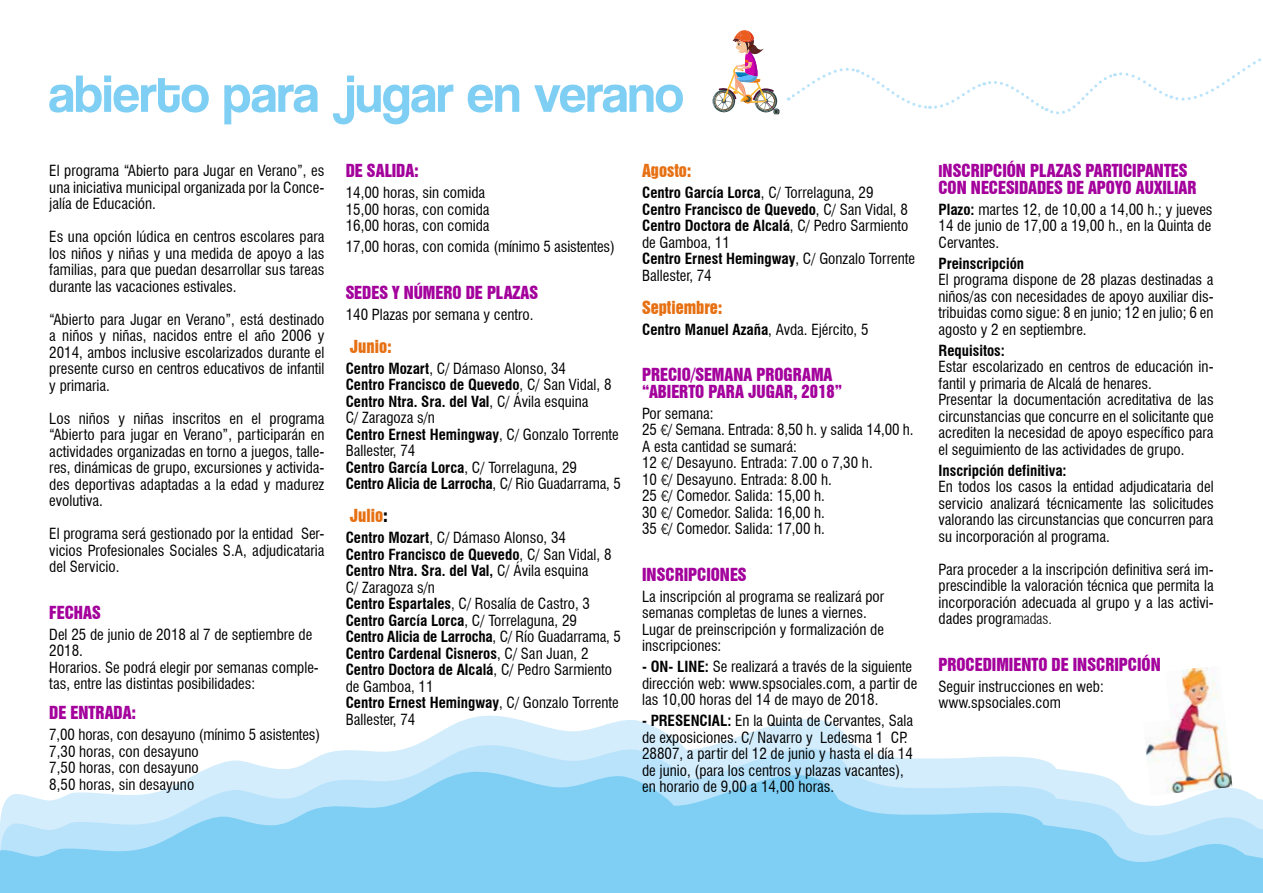
<style>
.page{position:relative;width:1263px;height:893px;background:#fff}
.page>*{position:absolute;margin:0;border:0;box-sizing:border-box;transform-origin:0 0}
.t1{font:54px "Coolvetica Rg";color:#7fcff4}
.t2{font:16.5px/16.5px "Swiss 921 BT Regular A";color:#a3009c}
.t3{font:16.5px "Swiss 921 BT Regular A";color:#e67012}
.t4{font:condensed 15px/16.5px "Swiss 721 BT";color:#000}
.t5{font:700 condensed 15px "Swiss 721 BT";color:#000}
.s1{font-weight:700}
.s2{color:#000}
.s3{font-weight:400}
.s4{font-family:"Ronnia";font-weight:300;font-stretch:normal}
.s5{font-size:15px}
.s6{font-weight:300}
</style>
<div class="page">
<img style="left:1181px;top:667px;width:34px;height:17px">
<svg style="left:426px;top:714px;width:800px;height:26px"></svg>
<svg style="left:0;top:740px;width:1263px;height:153px;fill:#7fcff4"></svg>
<svg style="left:788px;top:58px;width:473px;height:57px"></svg>
<img style="left:712px;top:30px;width:67px;height:84px">
<h1 class="t1" style="left:49px;top:62px;width:637px">abierto para jugar en verano</h1>
<p class="t4" style="left:49px;top:162px;width:277px;text-align:justify">El programa “Abierto para Jugar en Verano”, es una iniciativa municipal organizada por la Conce&shy;jalía de Educación.</p>
<p class="t4" style="left:49px;top:228px;width:277px;text-align:justify">Es una opción lúdica en centros escolares para los niños y niñas y una medida de apoyo a las familias, para que puedan desarrollar sus tareas durante las vacaciones estivales.</p>
<p class="t4" style="left:49px;top:311px;width:277px;text-align:justify">“Abierto para Jugar en Verano”, está destinado a niños y niñas, nacidos entre el año 2006 y 2014, ambos inclusive escolarizados durante el presente curso en centros educativos de infantil y primaria.</p>
<p class="t4" style="left:49px;top:410px;width:277px;text-align:justify">Los niños y niñas inscritos en el programa “Abierto para jugar en Verano”, participarán en actividades organizadas en torno a juegos, talle&shy;res, dinámicas de grupo, excursiones y activida&shy;des deportivas adaptadas a la edad y madurez evolutiva.</p>
<p class="t4" style="left:49px;top:525px;width:277px;text-align:justify">El programa será gestionado por la entidad Ser&shy;vicios Profesionales Sociales S.A, adjudicataria del Servicio.</p>
<p class="t2" style="left:49px;top:604px;width:53px">FECHAS</p>
<p class="t4" style="left:49px;top:626px;width:271px">Del 25 de junio de 2018 al 7 de septiembre de 2018.<br>Horarios. Se podrá elegir por semanas comple&shy;tas, entre las distintas posibilidades:</p>
<p class="t2" style="left:49px;top:704px;width:88px">DE ENTRADA:</p>
<p class="t4" style="left:49px;top:726px;width:272px">7,00 horas, con desayuno (mínimo 5 asistentes)<br>7,30 horas, con desayuno<br>7,50 horas, con desayuno<br>8,50 horas, sin desayuno</p>
<p class="t2" style="left:346px;top:162px;width:75px">DE SALIDA:</p>
<p class="t4" style="left:346px;top:185px;width:145px">14,00 horas, sin comida<br>15,00 horas, con comida<br>16,00 horas, con comida</p>
<p class="t4" style="left:346px;top:239px;width:271px">17,00 horas, con comida (mínimo 5 asistentes)</p>
<p class="t2" style="left:346px;top:284px;width:194px">SEDES Y NÚMERO DE PLAZAS</p>
<p class="t4" style="left:346px;top:306px;width:189px">140 Plazas por semana y centro.</p>
<p class="t3" style="left:350px;top:336px;width:43px">Junio:</p>
<p class="t4" style="left:346px;top:360px;width:277px"><span class="s1">Centro Mozart</span>, C/ Dámaso Alonso, 34<br><span class="s1">Centro Francisco de Quevedo</span>, C/ San Vidal, 8<br><span class="s1">Centro Ntra. Sra. del Val</span>, C/ Ávila esquina<br>C/ Zaragoza s/n<br><span class="s1">Centro Ernest Hemingway</span>, C/ Gonzalo Torrente Ballester, 74<br><span class="s1">Centro García Lorca</span>, C/ Torrelaguna, 29<br><span class="s1">Centro Alicia de Larrocha</span>, C/ Rio Guadarrama, 5</p>
<p class="t3" style="left:350px;top:505px;width:39px">Julio<span class="s2">:</span></p>
<p class="t4" style="left:346px;top:530px;width:277px"><span class="s1">Centro Mozart</span>, C/ Dámaso Alonso, 34<br><span class="s1">Centro Francisco de Quevedo</span>, C/ San Vidal, 8<br><span class="s1">Centro Ntra. Sra. del Val,</span> C/ Ávila esquina<br>C/ Zaragoza s/n<br><span class="s1">Centro Espartales</span>, C/ Rosalía de Castro, 3<br><span class="s1">Centro García Lorca</span>, C/ Torrelaguna, 29<br><span class="s1">Centro Alicia de Larrocha</span>, C/ Río Guadarrama, 5<br><span class="s1">Centro Cardenal Cisneros</span>, C/ San Juan, 2<br><span class="s1">Centro Doctora de Alcalá</span>, C/ Pedro Sarmiento de Gamboa, 11<br><span class="s1">Centro Ernest Hemingway</span>, C/ Gonzalo Torrente Ballester, 74</p>
<p class="t3" style="left:642px;top:160px;width:51px">Agosto:</p>
<p class="t4" style="left:642px;top:185px;width:274px"><span class="s1">Centro García Lorca</span>, C/ Torrelaguna, 29<br><span class="s1">Centro Francisco de Quevedo</span>, C/ San Vidal, 8<br><span class="s1">Centro Doctora de Alcalá</span>, C/ Pedro Sarmiento de Gamboa, 11<br><span class="s1">Centro Ernest Hemingway</span>, C/ Gonzalo Torrente Ballester, 74</p>
<p class="t3" style="left:642px;top:297px;width:82px">Septiembre:</p>
<p class="t5" style="left:642px;top:320px;width:228px">Centro Manuel Azaña<span class="s3">, Avda. Ejército, 5</span></p>
<p class="t2" style="left:642px;top:366px;width:201px">PRECIO/SEMANA PROGRAMA “ABIERTO PARA JUGAR, 2018”</p>
<p class="t4" style="left:642px;top:405px;width:273px">Por semana:<br>25 <span class="s4">€</span>/ Semana. Entrada: 8,50 h. y salida 14,00 h.<br>A esta cantidad se sumará:<br>12 <span class="s4">€</span>/ Desayuno. Entrada: 7.00 o 7,30 h.<br>10 <span class="s4">€</span>/ Desayuno. Entrada: 8.00 h.<br>25 <span class="s4">€</span>/ Comedor. Salida: 15,00 h.<br>30 <span class="s4">€</span>/ Comedor. Salida: 16,00 h.<br>35 <span class="s4">€</span>/ Comedor. Salida: 17,00 h.</p>
<p class="t2" style="left:642px;top:566px;width:106px">INSCRIPCIONES</p>
<p class="t4" style="left:642px;top:588px;width:244px">La inscripción al programa se realizará por semanas completas de lunes a viernes.<br>Lugar de preinscripción y formalización de inscripciones:</p>
<p class="t4" style="left:642px;top:659px;width:277px"><span class="s1">- ON- LINE:</span> Se realizará a través de la siguiente dirección web: www.spsociales.com, a partir de las 10,00 horas del 14 de mayo de 2018.</p>
<p class="t4" style="left:642px;top:713px;width:272px"><span class="s1">- PRESENCIAL:</span> En la Quinta de Cervantes, Sala de exposiciones. C/ Navarro y Ledesma 1 CP.<br>28807, a partir del 12 de junio y hasta el día 14 de junio, (para los centros y plazas vacantes), en horario de 9,00 a 14,00 horas.</p>
<p class="t2" style="left:938px;top:162px;width:259px"><span class="s5">I</span>NSCRIPCIÓN PLAZAS PARTICIPANTES<br>CON NECESIDADES DE APOYO AUXILIAR</p>
<p class="t4" style="left:938px;top:201px;width:276px;text-align:justify"><span class="s1">Plazo:</span> martes 12, de 10,00 a 14,00 h.; y jueves 14 de junio de 17,00 a 19,00 h., en la Quinta de Cervantes.</p>
<p class="t5" style="left:938px;top:254px;width:87px">Preinscripción</p>
<p class="t4" style="left:938px;top:272px;width:277px;text-align:justify">El programa dispone de 28 plazas destinadas a niños/as con necesidades de apoyo auxiliar dis&shy;tribuidas como sigue: 8 en junio; 12 en julio; 6 en agosto y 2 en septiembre.</p>
<p class="t5" style="left:938px;top:341px;width:68px">Requisitos:</p>
<p class="t4" style="left:938px;top:359px;width:277px">Estar escolarizado en centros de educación in&shy;fantil y primaria de Alcalá de henares.<br>Presentar la documentación acreditativa de las circunstancias que concurre en el solicitante que acrediten la necesidad de apoyo específico para el seguimiento de las actividades de grupo.</p>
<p class="t5" style="left:938px;top:461px;width:130px">Inscripción definitiva:</p>
<p class="t4" style="left:938px;top:479px;width:277px;text-align:justify">En todos los casos la entidad adjudicataria del servicio analizará técnicamente las solicitudes valorando las circunstancias que concurren para su incorporación al programa.</p>
<p class="t4" style="left:938px;top:561px;width:277px;text-align:justify">Para proceder a la inscripción definitiva será im&shy;prescindible la valoración técnica que permita la incorporación adecuada al grupo y a las activi&shy;dades progra<span class="s6">madas.</span></p>
<p class="t2" style="left:938px;top:656px;width:224px">PROCEDIMIENTO DE INSCRIPCIÓN</p>
<p class="t4" style="left:938px;top:678px;width:167px">Seguir instrucciones en web: www.spsociales.com</p>
</div>
